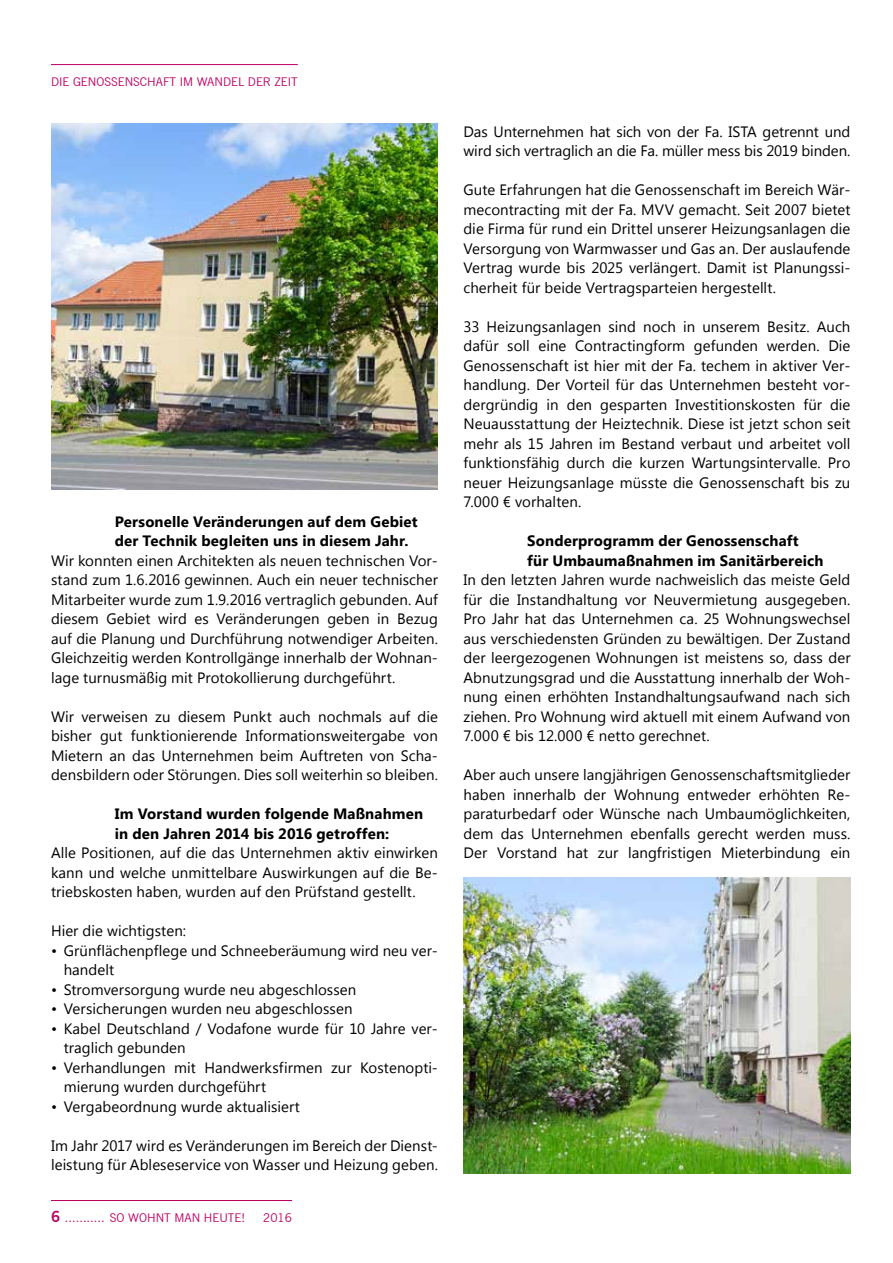
<style>
.page{position:relative;width:893px;height:1263px;background:#fff}
.page>*{position:absolute;margin:0;border:0;box-sizing:border-box;transform-origin:0 0}
.t1{font:15px/19.5px "Microsoft New Tai Lue";letter-spacing:.005em;color:#000;text-align:justify}
.t2{font:700 15px/19.5px "Microsoft New Tai Lue";letter-spacing:.01em;color:#000}
.t3{font:12px "News Gothic BT";color:#bc0062}
.s1{font-weight:700;font-size:15px}
</style>
<div class="page">
<hr style="left:51px;top:1200px;width:241px;height:1px;background:#bc0062">
<hr style="left:51px;top:64px;width:247px;height:1px;background:#bc0062">
<img style="left:51px;top:123px;width:387px;height:366px">
<img style="left:463px;top:877px;width:387px;height:297px">
<p class="t3" style="left:51px;top:74px;width:248px">DIE GENOSSENSCHAFT IM WANDEL DER ZEIT</p>
<p class="t2" style="left:115px;top:513px;width:304px">Personelle Veränderungen auf dem Gebiet der Technik begleiten uns in diesem Jahr.</p>
<p class="t1" style="left:51px;top:552px;width:388px">Wir konnten einen Architekten als neuen technischen Vor&shy;stand zum 1.6.2016 gewinnen. Auch ein neuer technischer Mitarbeiter wurde zum 1.9.2016 vertraglich gebunden. Auf diesem Gebiet wird es Veränderungen geben in Bezug auf die Planung und Durchführung notwendiger Arbeiten.<br>Gleichzeitig werden Kontrollgänge innerhalb der Wohnan&shy;lage turnusmäßig mit Protokollierung durchgeführt.</p>
<p class="t1" style="left:51px;top:708px;width:388px">Wir verweisen zu diesem Punkt auch nochmals auf die bisher gut funktionierende Informationsweitergabe von Mietern an das Unternehmen beim Auftreten von Scha&shy;densbildern oder Störungen. Dies soll weiterhin so bleiben.</p>
<p class="t2" style="left:115px;top:805px;width:310px">Im Vorstand wurden folgende Maßnahmen in den Jahren 2014 bis 2016 getroffen:</p>
<p class="t1" style="left:51px;top:844px;width:388px">Alle Positionen, auf die das Unternehmen aktiv einwirken kann und welche unmittelbare Auswirkungen auf die Be&shy;triebskosten haben, wurden auf den Prüfstand gestellt.</p>
<p class="t1" style="left:51px;top:922px;width:136px">Hier die wichtigsten:</p>
<p class="t1" style="left:64px;top:942px;width:376px;text-indent:-13px">• Grünflächenpflege und Schneeberäumung wird neu ver&shy;handelt</p>
<p class="t1" style="left:51px;top:981px;width:307px">• Stromversorgung wurde neu abgeschlossen</p>
<p class="t1" style="left:51px;top:1000px;width:303px">• Versicherungen wurden neu abgeschlossen</p>
<p class="t1" style="left:64px;top:1020px;width:376px;text-indent:-13px">• Kabel Deutschland / Vodafone wurde für 10 Jahre ver&shy;traglich gebunden</p>
<p class="t1" style="left:64px;top:1059px;width:376px;text-indent:-13px">• Verhandlungen mit Handwerksfirmen zur Kostenopti&shy;mierung wurden durchgeführt</p>
<p class="t1" style="left:51px;top:1098px;width:250px">• Vergabeordnung wurde aktualisiert</p>
<p class="t1" style="left:51px;top:1137px;width:388px">Im Jahr 2017 wird es Veränderungen im Bereich der Dienst&shy;leistung für Ableseservice von Wasser und Heizung geben.</p>
<p class="t3" style="left:51px;top:1210px;width:196px"><span class="s1">6</span> ........... SO WOHNT MAN HEUTE!</p>
<p class="t3" style="left:263px;top:1210px;width:30px">2016</p>
<p class="t1" style="left:463px;top:123px;width:388px">Das Unternehmen hat sich von der Fa. ISTA getrennt und wird sich vertraglich an die Fa. müller mess bis 2019 binden.</p>
<p class="t1" style="left:463px;top:181px;width:388px">Gute Erfahrungen hat die Genossenschaft im Bereich Wär&shy;mecontracting mit der Fa. MVV gemacht. Seit 2007 bietet die Firma für rund ein Drittel unserer Heizungsanlagen die Versorgung von Warmwasser und Gas an. Der auslaufende Vertrag wurde bis 2025 verlängert. Damit ist Planungssi&shy;cherheit für beide Vertragsparteien hergestellt.</p>
<p class="t1" style="left:463px;top:318px;width:388px">33 Heizungsanlagen sind noch in unserem Besitz. Auch dafür soll eine Contractingform gefunden werden. Die Genossenschaft ist hier mit der Fa. techem in aktiver Ver&shy;handlung. Der Vorteil für das Unternehmen besteht vor&shy;dergründig in den gesparten Investitionskosten für die Neuausstattung der Heiztechnik. Diese ist jetzt schon seit mehr als 15 Jahren im Bestand verbaut und arbeitet voll funktionsfähig durch die kurzen Wartungsintervalle. Pro neuer Heizungsanlage müsste die Genossenschaft bis zu 7.000 € vorhalten.</p>
<p class="t2" style="left:527px;top:532px;width:298px">Sonderprogramm der Genossenschaft für Umbaumaßnahmen im Sanitärbereich</p>
<p class="t1" style="left:463px;top:571px;width:389px">In den letzten Jahren wurde nachweislich das meiste Geld für die Instandhaltung vor Neuvermietung ausgegeben.<br>Pro Jahr hat das Unternehmen ca. 25 Wohnungswechsel aus verschiedensten Gründen zu bewältigen. Der Zustand der leergezogenen Wohnungen ist meistens so, dass der Abnutzungsgrad und die Ausstattung innerhalb der Woh&shy;nung einen erhöhten Instandhaltungsaufwand nach sich ziehen. Pro Wohnung wird aktuell mit einem Aufwand von 7.000 € bis 12.000 € netto gerechnet.</p>
<p class="t1" style="left:463px;top:766px;width:388px">Aber auch unsere langjährigen Genossenschaftsmitglieder haben innerhalb der Wohnung entweder erhöhten Re&shy;paraturbedarf oder Wünsche nach Umbaumöglichkeiten, dem das Unternehmen ebenfalls gerecht werden muss.<br>Der Vorstand hat zur langfristigen Mieterbindung ein</p>
</div>
